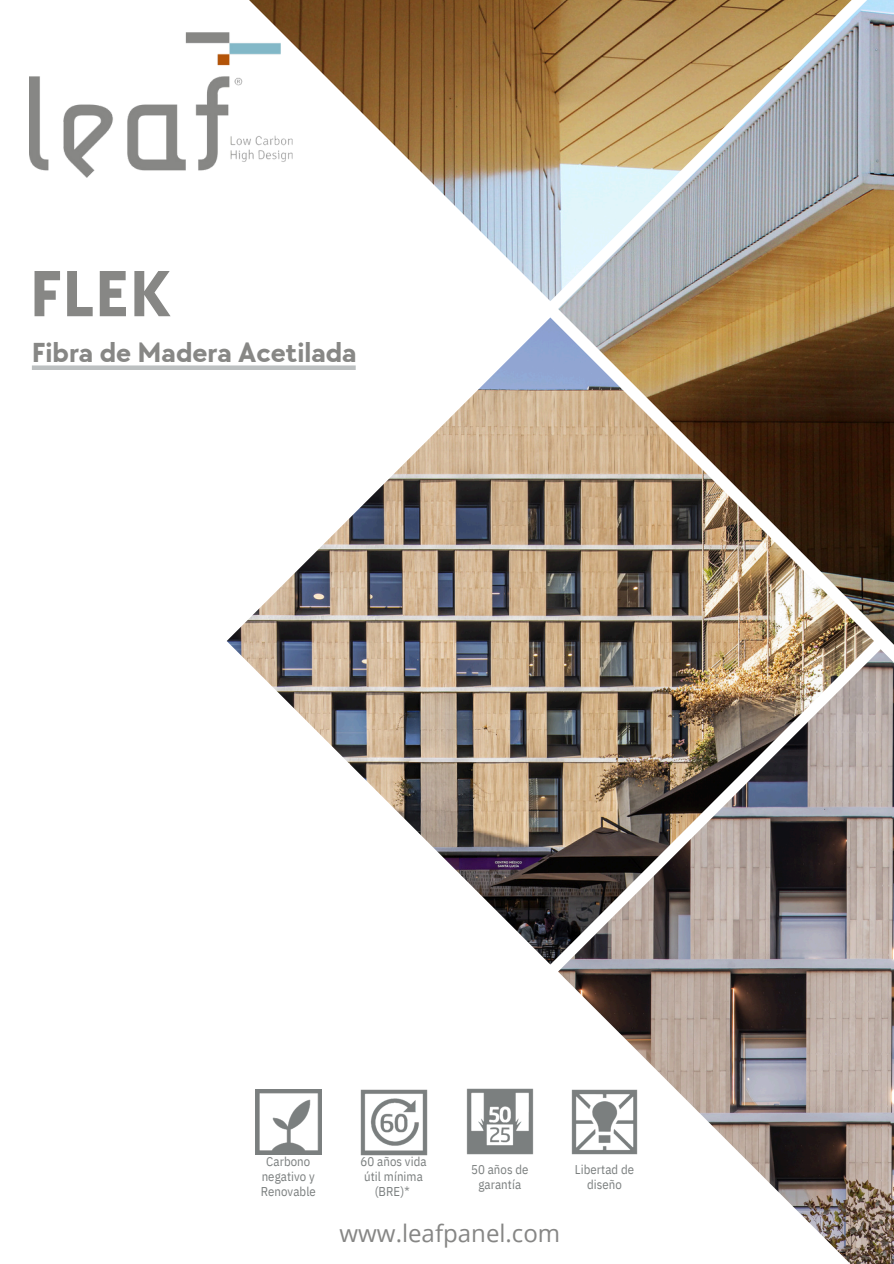
<style>
.page{position:relative;width:894px;height:1264px;background:#fff}
.page>*{position:absolute;margin:0;border:0;box-sizing:border-box;transform-origin:0 0}
.t1{font:700 67.5px "TT Chocolates";color:#878785}
.t2{font:700 28.5px "TT Chocolates";color:#878785}
.t3{font:24px "Open Sans";color:#868685}
.t4{font:12.75px/14.9px "IBM Plex Sans Cond";letter-spacing:.005em;color:#7b7f7f;text-align:center}
</style>
<div class="page">
<img style="left:558px;top:0;width:335px;height:644px">
<img style="left:558px;top:649px;width:335px;height:614px">
<img style="left:227px;top:317px;width:646px;height:647px">
<img style="left:249px;top:0;width:611px;height:301px">
<img style="left:255px;top:1089px;width:66px;height:65px">
<img style="left:564px;top:1082px;width:80px;height:79px">
<img style="left:360px;top:1089px;width:68px;height:67px">
<img style="left:466px;top:1088px;width:68px;height:67px">
<img style="left:29px;top:32px;width:264px;height:145px">
<div style="left:32px;top:365px;width:323px;height:5px;background:#bcc0c1"></div>
<p class="t1" style="left:29px;top:255px;width:142px">FLEK</p>
<h3 class="t2" style="left:32px;top:336px;width:326px">Fibra de Madera Acetilada</h3>
<p class="t4" style="left:261px;top:1154px;width:57px">Carbono negativo y<br>Renovable</p>
<p class="t4" style="left:360px;top:1154px;width:68px">60 años vida útil mínima (BRE)*</p>
<p class="t4" style="left:471px;top:1161px;width:59px">50 años de garantía</p>
<p class="t4" style="left:575px;top:1161px;width:61px">Libertad de diseño</p>
<p class="t3" style="left:339px;top:1216px;width:222px">www.leafpanel.com</p>
</div>
